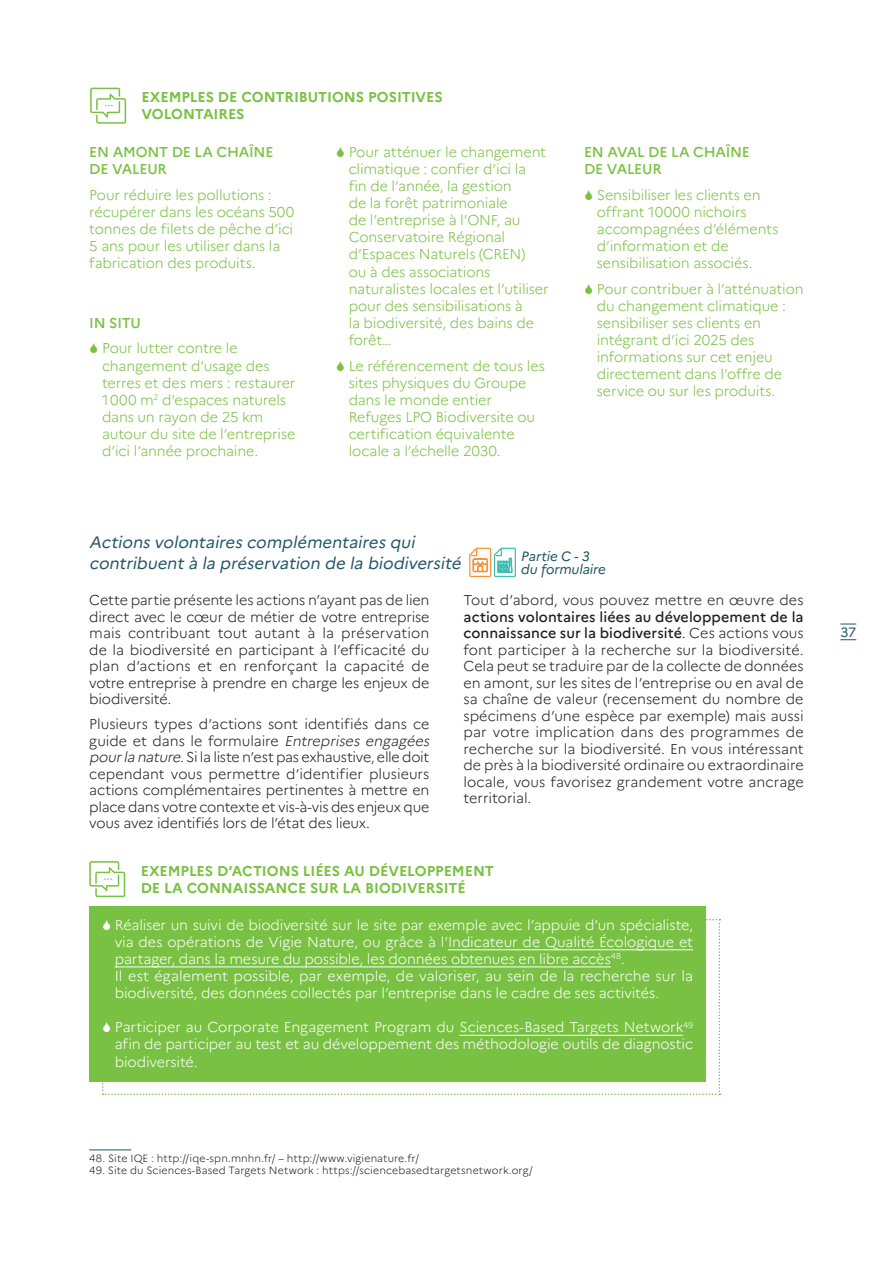
<style>
.page{position:relative;width:893px;height:1263px;background:#fff}
.page>*{position:absolute;margin:0;border:0;box-sizing:border-box;transform-origin:0 0}
.Chapô{font:italic 16.5px "Marianne";color:#235768}
.texte_puces{font:300 14.25px/16.5px "Marianne";letter-spacing:-.01em;color:#231f20;text-align:justify}
.texte_courant{font:300 14.25px/17.1px "Marianne";letter-spacing:-.01em;color:#79c142}
.texte_courant-2{font:300 14.25px/17.1px "Marianne";letter-spacing:-.005em;color:#fff;text-align:justify}
.texte_courant-3{font:700 14.25px/17.1px "Marianne";letter-spacing:-.005em;color:#79c142}
.texte_courant-4{font:500 14.25px/17.1px "Marianne";letter-spacing:-.015em;color:#79c142}
.Chapô-2{font:italic 13.5px/13.5px "Marianne";letter-spacing:-.01em;color:#235768}
.Chapô-3{font:13.5px "Marianne";color:#235768}
.Notes{font:300 10.5px "Marianne";letter-spacing:.01em;color:#231f20}
.s1{font-style:italic}
.s2{font-weight:500}
</style>
<div class="page">
<svg style="left:840px;top:639px;width:16px;height:1px"></svg>
<svg style="left:840px;top:624px;width:16px;height:1px"></svg>
<hr style="left:89px;top:1150px;width:42px;height:1px;background:#235768">
<svg style="left:90px;top:88px;width:36px;height:36px"></svg>
<div style="left:89px;top:906px;width:617px;height:175px;background:#79c142"></div>
<svg style="left:89px;top:861px;width:36px;height:36px"></svg>
<svg style="left:469px;top:548px;width:47px;height:29px"></svg>
<svg style="left:102px;top:919px;width:618px;height:176px"></svg>
<p class="texte_courant-3" style="left:142px;top:89px;width:303px">EXEMPLES DE CONTRIBUTIONS POSITIVES<br>VOLONTAIRES</p>
<p class="texte_courant-4" style="left:89px;top:143px;width:186px">EN AMONT DE LA CHAÎNE<br>DE VALEUR</p>
<p class="texte_courant" style="left:89px;top:186px;width:207px">Pour réduire les pollutions : récupérer dans les océans 500 tonnes de filets de pêche d’ici<br>5 ans pour les utiliser dans la fabrication des produits.</p>
<p class="texte_courant-4" style="left:89px;top:314px;width:53px">IN SITU</p>
<p class="texte_courant" style="left:102px;top:340px;width:195px">Pour lutter contre le changement d’usage des terres et des mers : restaurer<br>1000 m<sup>2</sup> d’espaces naturels dans un rayon de 25 km autour du site de l’entreprise d’ici l’année prochaine.</p>
<p class="texte_courant" style="left:349px;top:143px;width:201px">Pour atténuer le changement climatique : confier d’ici la<br>fin de l’année, la gestion<br>de la forêt patrimoniale<br>de l’entreprise à l’ONF, au<br>Conservatoire Régional d’Espaces Naturels (CREN)<br>ou à des associations naturalistes locales et l’utiliser pour des sensibilisations à<br>la biodiversité, des bains de forêt…</p>
<p class="texte_courant" style="left:349px;top:357px;width:198px">Le référencement de tous les sites physiques du Groupe dans le monde entier<br>Refuges LPO Biodiversite ou certification équivalente locale a l’échelle 2030.</p>
<p class="texte_courant-4" style="left:584px;top:143px;width:168px">EN AVAL DE LA CHAÎNE<br>DE VALEUR</p>
<p class="texte_courant" style="left:597px;top:186px;width:183px">Sensibiliser les clients en offrant 10000 nichoirs accompagnées d’éléments d’information et de sensibilisation associés.</p>
<p class="texte_courant" style="left:597px;top:280px;width:208px">Pour contribuer à l’atténuation du changement climatique : sensibiliser ses clients en intégrant d’ici 2025 des informations sur cet enjeu directement dans l’offre de service ou sur les produits.</p>
<p class="Chapô" style="left:89px;top:532px;width:330px">Actions volontaires complémentaires qui</p>
<p class="Chapô" style="left:89px;top:553px;width:376px">contribuent à la préservation de la biodiversité</p>
<p class="Chapô-2" style="left:521px;top:549px;width:86px">Partie C - 3 du formulaire</p>
<p class="texte_puces" style="left:89px;top:592px;width:342px">Cette partie présente les actions n’ayant pas de lien direct avec le cœur de métier de votre entreprise mais contribuant tout autant à la préservation de la biodiversité en participant à l’efficacité du plan d’actions et en renforçant la capacité de votre entreprise à prendre en charge les enjeux de biodiversité.</p>
<p class="texte_puces" style="left:89px;top:716px;width:345px;text-align:left">Plusieurs types d’actions sont identifiés dans ce guide et dans le formulaire <span class="s1">Entreprises engagées pourla nature</span>. Si la liste n’est pas exhaustive, elle doit cependant vous permettre d’identifier plusieurs actions complémentaires pertinentes à mettre en place dans votre contexte et vis-à-vis des enjeux que vous avez identifiés lors de l’état des lieux.</p>
<p class="texte_puces" style="left:463px;top:592px;width:342px">Tout d’abord, vous pouvez mettre en œuvre des <span class="s2">actions volontaires liées au développement de la connaissance sur la biodiversité</span>. Ces actions vous font participer à la recherche sur la biodiversité.<br>Cela peut se traduire par de la collecte de données en amont, sur les sites de l’entreprise ou en aval de sa chaîne de valeur (recensement du nombre de spécimens d’une espèce par exemple) mais aussi par votre implication dans des programmes de recherche sur la biodiversité. En vous intéressant de près à la biodiversité ordinaire ou extraordinaire locale, vous favorisez grandement votre ancrage territorial.</p>
<p class="texte_courant-3" style="left:141px;top:862px;width:355px">EXEMPLES D’ACTIONS LIÉES AU DÉVELOPPEMENT</p>
<p class="texte_courant-3" style="left:141px;top:879px;width:327px">DE LA CONNAISSANCE SUR LA BIODIVERSITÉ</p>
<p class="texte_courant-2" style="left:115px;top:916px;width:580px">Réaliser un suivi de biodiversité sur le site par exemple avec l’appuie d’un spécialiste, via des opérations de Vigie Nature, ou grâce à l’Indicateur de Qualité Écologique et partager, dans la mesure du possible, les données obtenues en libre accès<sup>48</sup>.</p>
<p class="texte_courant-2" style="left:115px;top:967px;width:580px">Il est également possible, par exemple, de valoriser, au sein de la recherche sur la biodiversité, des données collectés par l’entreprise dans le cadre de ses activités.</p>
<p class="texte_courant-2" style="left:115px;top:1019px;width:580px">Participer au Corporate Engagement Program du Sciences-Based Targets Network<sup>49 </sup>afin de participer au test et au développement des méthodologie outils de diagnostic biodiversité.</p>
<p class="Notes" style="left:89px;top:1151px;width:331px">48. Site IQE : http://iqe-spn.mnhn.fr/ – http://www.vigienature.fr/</p>
<p class="Notes" style="left:89px;top:1163px;width:445px">49. Site du Sciences-Based Targets Network : https://sciencebasedtargetsnetwork.org/</p>
<p class="Chapô-3" style="left:840px;top:623px;width:17px">37</p>
</div>
